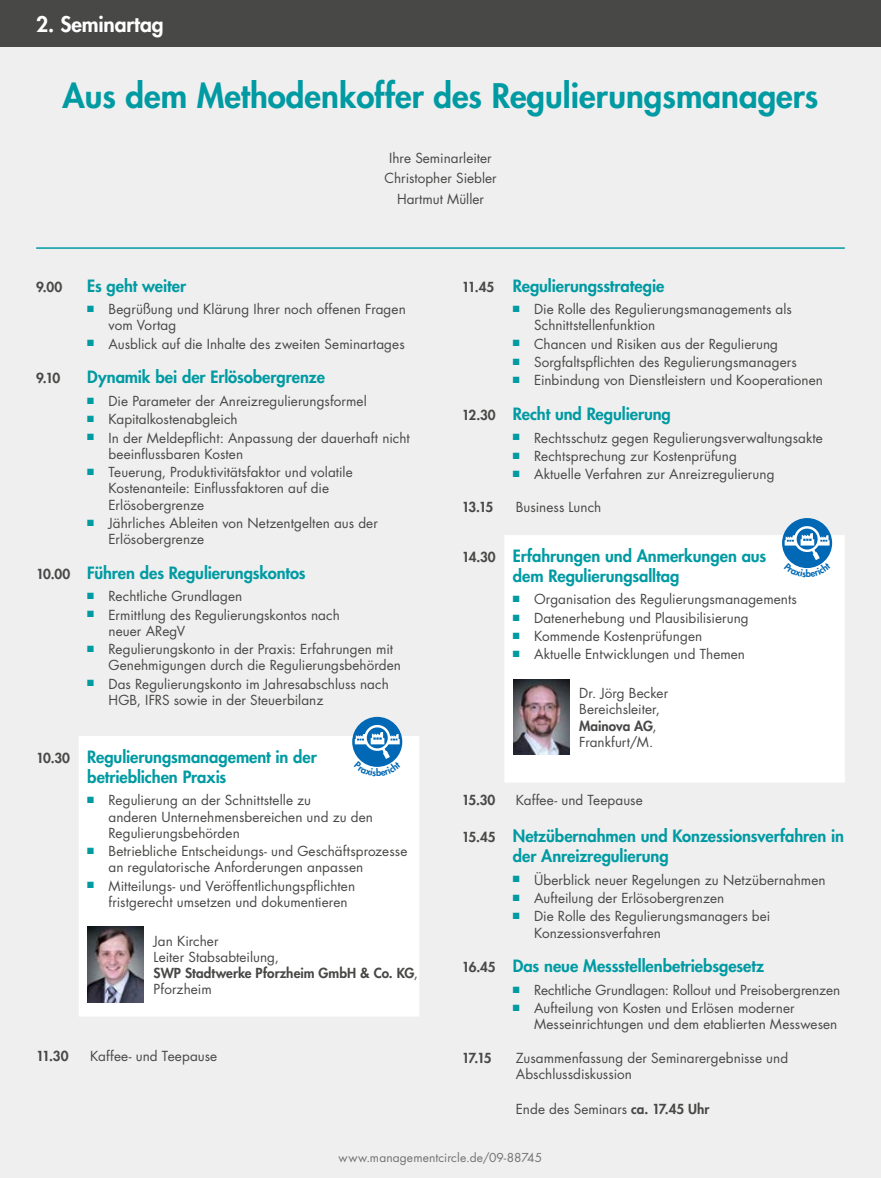
<style>
.page{position:relative;width:881px;height:1178px;background:#fff}
.page>*{position:absolute;margin:0;border:0;box-sizing:border-box;transform-origin:0 0}
.t1{font:800 33px "Futura Std";color:#009aa3}
.t2{font:800 21px "Futura Std";letter-spacing:-.005em;color:#fff}
.t3{font:800 16.5px/19.8px "Futura Std";letter-spacing:-.005em;color:#009aa3}
.t4{font:13.5px/16.2px "Futura Std";letter-spacing:.005em;color:#484847}
.t5{font:800 13.5px "Futura Std";letter-spacing:-.075em;color:#484847}
.t6{font:12px "Futura Std";letter-spacing:.01em;color:#737373}
.s1{font-size:13.5px;color:#484847}
.s2{font-weight:800}
</style>
<div class="page">
<div style="left:0;top:0;width:880px;height:1178px;background:#efefef"></div>
<div style="left:0;top:0;width:880px;height:47px;background:#484847"></div>
<hr style="left:36px;top:247px;width:808px;height:2px;background:#009aa3">
<div style="left:504px;top:535px;width:340px;height:247px;background:#fff"></div>
<img style="left:513px;top:679px;width:56px;height:76px">
<div style="left:79px;top:736px;width:340px;height:280px;background:#fff"></div>
<img style="left:87px;top:927px;width:57px;height:75px">
<svg style="left:781px;top:518px;width:50px;height:50px"></svg>
<div style="left:352px;top:717px;width:50px;height:50px;background:#0068b4;border-radius:50%"></div>
<svg style="left:783px;top:524px;width:47px;height:45px"></svg>
<svg style="left:354px;top:723px;width:47px;height:44px"></svg>
<h2 class="t2" style="left:36px;top:11px;width:129px">2. Seminartag</h2>
<h1 class="t1" style="left:62px;top:75px;width:757px">Aus dem Methodenkoffer des Regulierungsmanagers</h1>
<p class="t4" style="left:384px;top:148px;width:114px;line-height:20.4px;text-align:center">Ihre Seminarleiter<br>Christopher Siebler<br>Hartmut Müller</p>
<p class="t5" style="left:36px;top:278px;width:28px">9.00</p>
<p class="t3" style="left:87px;top:276px;width:100px">Es geht weiter</p>
<p class="t4" style="left:108px;top:301px;width:299px;text-indent:-21px"><sup>■</sup> Begrüßung und Klärung Ihrer noch offenen Fragen vom Vortag</p>
<p class="t4" style="left:87px;top:336px;width:319px"><sup>■</sup> Ausblick auf die Inhalte des zweiten Seminartages</p>
<p class="t5" style="left:36px;top:370px;width:26px">9.10</p>
<p class="t3" style="left:87px;top:367px;width:239px">Dynamik bei der Erlösobergrenze</p>
<p class="t4" style="left:87px;top:393px;width:281px"><sup>■</sup> Die Parameter der Anreizregulierungsformel</p>
<p class="t4" style="left:87px;top:411px;width:152px"><sup>■</sup> Kapitalkostenabgleich</p>
<p class="t4" style="left:108px;top:430px;width:303px;text-indent:-21px"><sup>■</sup> In der Meldepflicht: Anpassung der dauerhaft nicht beeinflussbaren Kosten</p>
<p class="t4" style="left:108px;top:464px;width:246px;text-indent:-21px"><sup>■</sup> Teuerung, Produktivitätsfaktor und volatile<br>Kostenanteile: Einflussfaktoren auf die<br>Erlösobergrenze</p>
<p class="t4" style="left:108px;top:515px;width:271px;text-indent:-21px"><sup>■</sup> Jährliches Ableiten von Netzentgelten aus der<br>Erlösobergrenze</p>
<p class="t3" style="left:36px;top:563px;width:271px"><span class="s1">10.00</span> Führen des Regulierungskontos</p>
<p class="t4" style="left:87px;top:588px;width:157px"><sup>■</sup> Rechtliche Grundlagen</p>
<p class="t4" style="left:108px;top:607px;width:233px;text-indent:-21px"><sup>■</sup> Ermittlung des Regulierungskontos nach neuer ARegV</p>
<p class="t4" style="left:108px;top:641px;width:294px;text-indent:-21px"><sup>■</sup> Regulierungskonto in der Praxis: Erfahrungen mit<br>Genehmigungen durch die Regulierungsbehörden</p>
<p class="t4" style="left:108px;top:676px;width:282px;text-indent:-21px"><sup>■</sup> Das Regulierungskonto im Jahresabschluss nach<br>HGB, IFRS sowie in der Steuerbilanz</p>
<p class="t3" style="left:87px;top:747px;width:231px;text-indent:-51px"><span class="s1">10.30</span> Regulierungsmanagement in der betrieblichen Praxis</p>
<p class="t4" style="left:108px;top:792px;width:266px;text-indent:-21px"><sup>■</sup> Regulierung an der Schnittstelle zu<br>anderen Unternehmensbereichen und zu den<br>Regulierungsbehörden</p>
<p class="t4" style="left:108px;top:843px;width:300px;text-indent:-21px"><sup>■</sup> Betriebliche Entscheidungs- und Geschäftsprozesse an regulatorische Anforderungen anpassen</p>
<p class="t4" style="left:108px;top:878px;width:248px;text-indent:-21px"><sup>■</sup> Mitteilungs- und Veröffentlichungspflichten fristgerecht umsetzen und dokumentieren</p>
<p class="t4" style="left:153px;top:933px;width:266px">Jan Kircher<br>Leiter Stabsabteilung,<br><span class="s2">SWP Stadtwerke Pforzheim GmbH &amp; Co. KG</span>,<br>Pforzheim</p>
<p class="t5" style="left:36px;top:1048px;width:34px">11.30</p>
<p class="t4" style="left:90px;top:1048px;width:128px">Kaffee- und Teepause</p>
<p class="t3" style="left:461px;top:276px;width:204px"><span class="s1">11.45</span> Regulierungsstrategie</p>
<p class="t4" style="left:534px;top:301px;width:259px;text-indent:-21px"><sup>■</sup> Die Rolle des Regulierungsmanagements als<br>Schnittstellenfunktion</p>
<p class="t4" style="left:512px;top:336px;width:266px"><sup>■</sup> Chancen und Risiken aus der Regulierung</p>
<p class="t4" style="left:512px;top:354px;width:285px"><sup>■</sup> Sorgfaltspflichten des Regulierungsmanagers</p>
<p class="t4" style="left:512px;top:372px;width:311px"><sup>■</sup> Einbindung von Dienstleistern und Kooperationen</p>
<p class="t3" style="left:461px;top:404px;width:210px"><span class="s1">12.30</span> Recht und Regulierung</p>
<p class="t4" style="left:512px;top:430px;width:311px"><sup>■</sup> Rechtsschutz gegen Regulierungsverwaltungsakte</p>
<p class="t4" style="left:512px;top:448px;width:225px"><sup>■</sup> Rechtsprechung zur Kostenprüfung</p>
<p class="t4" style="left:512px;top:466px;width:263px"><sup>■</sup> Aktuelle Verfahren zur Anreizregulierung</p>
<p class="t5" style="left:461px;top:499px;width:33px">13.15</p>
<p class="t4" style="left:515px;top:499px;width:87px">Business Lunch</p>
<p class="t3" style="left:512px;top:546px;width:255px;text-indent:-51px"><span class="s1">14.30</span> Erfahrungen und Anmerkungen aus dem Regulierungsalltag</p>
<p class="t4" style="left:512px;top:591px;width:285px"><sup>■</sup> Organisation des Regulierungsmanagements</p>
<p class="t4" style="left:512px;top:610px;width:237px"><sup>■</sup> Datenerhebung und Plausibilisierung</p>
<p class="t4" style="left:512px;top:628px;width:191px"><sup>■</sup> Kommende Kostenprüfungen</p>
<p class="t4" style="left:512px;top:646px;width:234px"><sup>■</sup> Aktuelle Entwicklungen und Themen</p>
<p class="t4" style="left:579px;top:685px;width:91px">Dr. Jörg Becker<br>Bereichsleiter,<br><span class="s2">Mainova AG</span>,<br>Frankfurt/M.</p>
<p class="t5" style="left:461px;top:792px;width:35px">15.30</p>
<p class="t4" style="left:515px;top:792px;width:128px">Kaffee- und Teepause</p>
<p class="t3" style="left:512px;top:826px;width:332px;text-indent:-51px"><span class="s1">15.45</span> Netzübernahmen und Konzessionsverfahren in der Anreizregulierung</p>
<p class="t4" style="left:512px;top:872px;width:314px"><sup>■</sup> Überblick neuer Regelungen zu Netzübernahmen</p>
<p class="t4" style="left:512px;top:890px;width:213px"><sup>■</sup> Aufteilung der Erlösobergrenzen</p>
<p class="t4" style="left:534px;top:908px;width:238px;text-indent:-21px"><sup>■</sup> Die Rolle des Regulierungsmanagers bei<br>Konzessionsverfahren</p>
<p class="t3" style="left:461px;top:956px;width:303px"><span class="s1">16.45</span> Das neue Messstellenbetriebsgesetz</p>
<p class="t4" style="left:512px;top:982px;width:329px"><sup>■</sup> Rechtliche Grundlagen: Rollout und Preisobergrenzen</p>
<p class="t4" style="left:534px;top:1000px;width:304px;text-indent:-21px"><sup>■</sup> Aufteilung von Kosten und Erlösen moderner<br>Messeinrichtungen und dem etablierten Messwesen</p>
<p class="t5" style="left:461px;top:1049px;width:31px">17.15</p>
<p class="t4" style="left:515px;top:1049px;width:274px">Zusammenfassung der Seminarergebnisse und<br>Abschlussdiskussion</p>
<p class="t4" style="left:515px;top:1101px;width:195px">Ende des Seminars <span class="s2">ca. 17.45 Uhr</span></p>
<p class="t6" style="left:338px;top:1149px;width:205px">www.managementcircle.de/09-88745</p>
</div>
